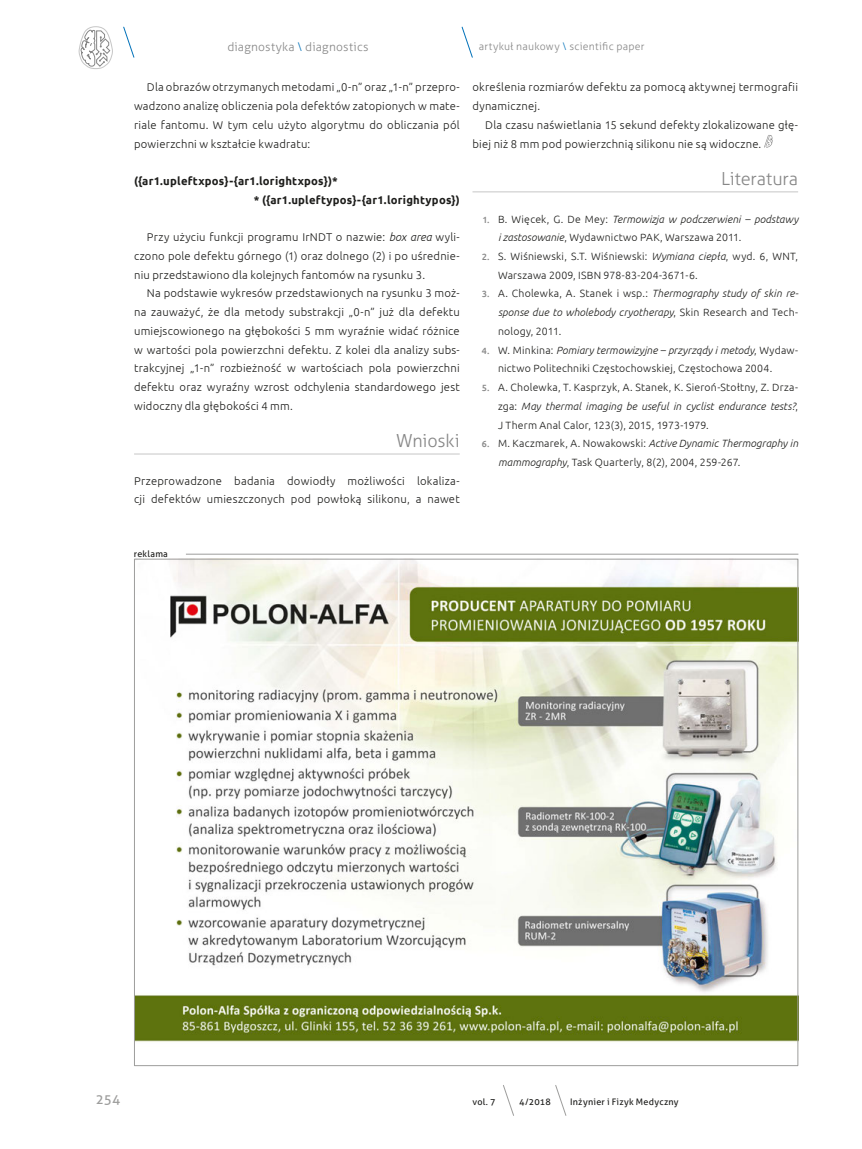
<style>
.page{position:relative;width:862px;height:1149px;background:#fff}
.page>*{position:absolute;margin:0;border:0;box-sizing:border-box;transform-origin:0 0}
.t1{font:300 18px "Aller";letter-spacing:-.005em;color:#878787}
.t2{font:13.5px "Aller";color:#9d9d9c}
.t3{font:300 12px "Aller";letter-spacing:.02em;color:#878787}
.t4{font:300 11.25px/18.8px "Ubuntu";letter-spacing:.02em;color:#1d1d1b;text-align:justify}
.t5{font:700 11.25px/18.8px "Ubuntu";letter-spacing:.02em;color:#1d1d1b}
.t6{font:300 10.5px/18.8px "Ubuntu";letter-spacing:.02em;color:#1d1d1b}
.t7{font:300 10.5px "Aller";letter-spacing:.025em;color:#878787}
.t8{font:9px "Aller";letter-spacing:.025em;color:#1d1d1b}
.s1{color:#0071b9}
.s2{font-style:italic}
.s3{font-weight:500;font-size:9px;color:#878787}
</style>
<div class="page">
<svg style="left:461px;top:26px;width:12px;height:32px"></svg>
<svg style="left:555px;top:1085px;width:11px;height:30px"></svg>
<svg style="left:123px;top:26px;width:12px;height:32px"></svg>
<svg style="left:503px;top:1085px;width:10px;height:30px"></svg>
<svg style="left:78px;top:26px;width:34px;height:43px"></svg>
<hr style="left:134px;top:453px;width:325px;height:1px;background:#c6c6c6">
<hr style="left:472px;top:191px;width:325px;height:1px;background:#c6c6c6">
<svg style="left:764px;top:135px;width:8px;height:13px"></svg>
<img style="left:136px;top:560px;width:659px;height:482px">
<hr style="left:186px;top:553px;width:612px;height:1px;background:#9d9d9c">
<p class="t3" style="left:227px;top:40px;width:143px">diagnostyka <span class="s1">\</span> diagnostics</p>
<p class="t7" style="left:478px;top:40px;width:167px">artykuł naukowy <span class="s1">\</span> scientific paper</p>
<p class="t4" style="left:134px;top:78px;width:327px;text-indent:13px">Dla obrazów otrzymanych metodami „0-n” oraz „1-n” przepro&shy;wadzono analizę obliczenia pola defektów zatopionych w mate&shy;riale fantomu. W tym celu użyto algorytmu do obliczania pól powierzchni w kształcie kwadratu:</p>
<p class="t5" style="left:254px;top:171px;width:207px;text-indent:-120px">({ar1.upleftxpos}-{ar1.lorightxpos})*<br>* ({ar1.upleftypos}-{ar1.lorightypos})</p>
<p class="t4" style="left:134px;top:227px;width:327px;text-indent:13px">Przy użyciu funkcji programu IrNDT o nazwie: <span class="s2">box area</span> wyli&shy;czono pole defektu górnego (1) oraz dolnego (2) i po uśrednie&shy;niu przedstawiono dla kolejnych fantomów na rysunku 3.</p>
<p class="t4" style="left:134px;top:284px;width:327px;text-indent:13px">Na podstawie wykresów przedstawionych na rysunku 3 moż&shy;na zauważyć, że dla metody substrakcji „0-n” już dla defektu umiejscowionego na głębokości 5 mm wyraźnie widać różnice w wartości pola powierzchni defektu. Z kolei dla analizy subs&shy;trakcyjnej „1-n” rozbieżność w wartościach pola powierzchni defektu oraz wyraźny wzrost odchylenia standardowego jest widoczny dla głębokości 4 mm.</p>
<h1 class="t1" style="left:396px;top:430px;width:65px">Wnioski</h1>
<p class="t4" style="left:134px;top:471px;width:327px">Przeprowadzone badania dowiodły możliwości lokaliza&shy;cji defektów umieszczonych pod powłoką silikonu, a nawet</p>
<p class="t4" style="left:472px;top:78px;width:327px">określenia rozmiarów defektu za pomocą aktywnej termografii dynamicznej.</p>
<p class="t4" style="left:472px;top:115px;width:327px;text-indent:13px">Dla czasu naświetlania 15 sekund defekty zlokalizowane głę&shy;biej niż 8 mm pod powierzchnią silikonu nie są widoczne.</p>
<h1 class="t1" style="left:720px;top:168px;width:79px">Literatura</h1>
<p class="t6" style="left:497px;top:209px;width:301px;text-indent:-15px"><span class="s3">1.</span> B. Więcek, G. De Mey: <span class="s2">Termowizja w podczerwieni – podstawy i zastosowanie</span>, Wydawnictwo PAK, Warszawa 2011.</p>
<p class="t6" style="left:497px;top:246px;width:301px;text-indent:-16px"><span class="s3">2.</span> S. Wiśniewski, S.T. Wiśniewski: <span class="s2">Wymiana ciepła</span>, wyd. 6, WNT,<br>Warszawa 2009, ISBN 978-83-204-3671-6.</p>
<p class="t6" style="left:497px;top:284px;width:302px;text-align:justify;text-indent:-16px"><span class="s3">3.</span> A. Cholewka, A. Stanek i wsp.: <span class="s2">Thermography study of skin re&shy;sponse due to wholebody cryotherapy</span>, Skin Research and Tech&shy;nology, 2011.</p>
<p class="t6" style="left:497px;top:340px;width:301px;text-indent:-16px"><span class="s3">4.</span> W. Minkina: <span class="s2">Pomiary termowizyjne – przyrządy i metody</span>, Wydaw&shy;nictwo Politechniki Częstochowskiej, Częstochowa 2004.</p>
<p class="t6" style="left:497px;top:377px;width:301px;text-align:justify;text-indent:-16px"><span class="s3">5.</span> A. Cholewka, T. Kasprzyk, A. Stanek, K. Sieroń-Stołtny, Z. Drza&shy;zga: <span class="s2">May thermal imaging be useful in cyclist endurance tests?</span>, J Therm Anal Calor, 123(3), 2015, 1973-1979.</p>
<p class="t6" style="left:497px;top:434px;width:301px;text-indent:-16px"><span class="s3">6.</span> M. Kaczmarek, A. Nowakowski: <span class="s2">Active Dynamic Thermography in mammography</span>, Task Quarterly, 8(2), 2004, 259-267.</p>
<p class="t8" style="left:134px;top:547px;width:36px">reklama</p>
<p class="t2" style="left:96px;top:1090px;width:26px">254</p>
<p class="t8" style="left:472px;top:1095px;width:25px">vol. 7</p>
<p class="t8" style="left:519px;top:1095px;width:33px">4/2018</p>
<p class="t8" style="left:569px;top:1095px;width:110px">Inżynier i Fizyk Medyczny</p>
</div>
